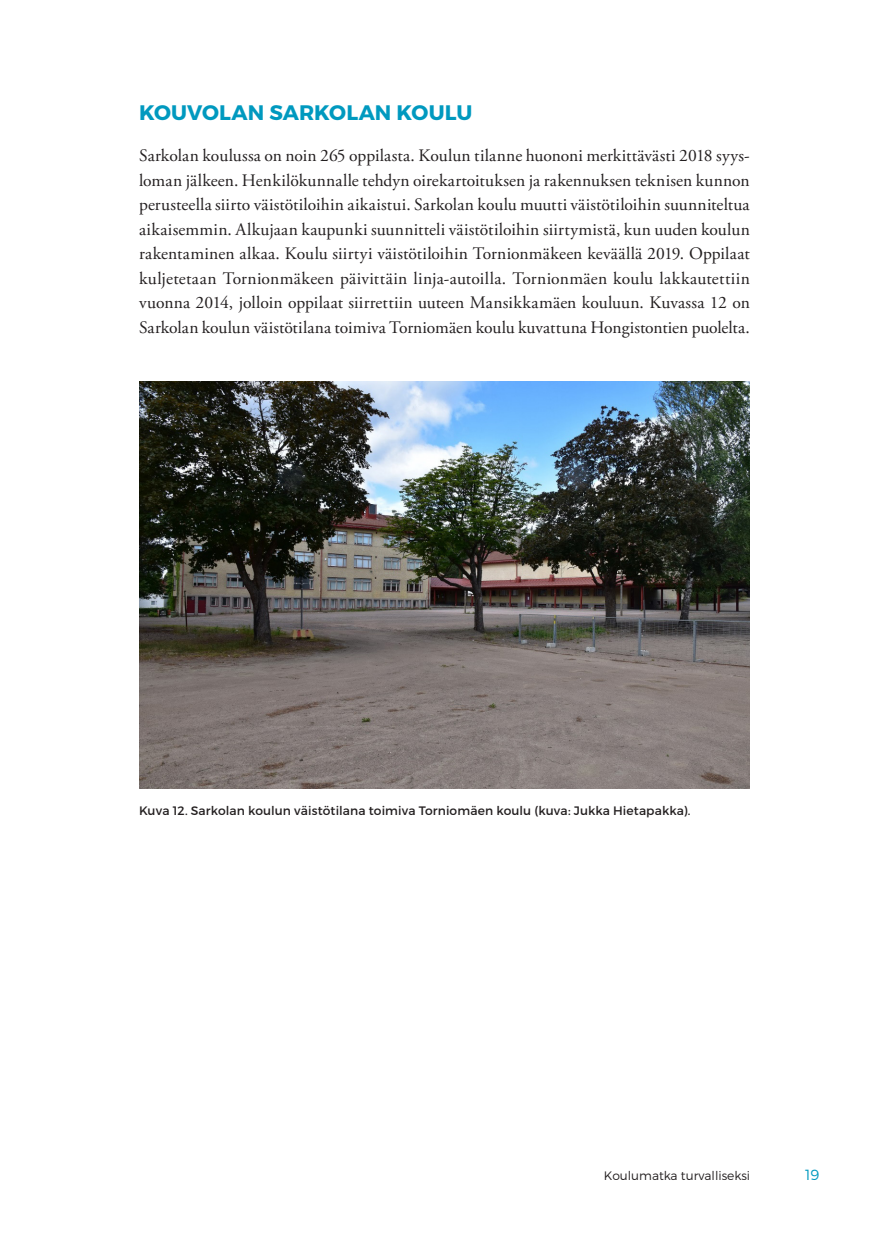
<style>
.page{position:relative;width:874px;height:1241px;background:#fff}
.page>*{position:absolute;margin:0;border:0;box-sizing:border-box;transform-origin:0 0}
.t1{font:700 21px "Montserrat";color:#0099bf}
.t2{font:17.5px/24.5px "Adobe Garamond Pro";letter-spacing:-.005em;color:#231f20;text-align:justify}
.t3{font:300 14.7px "Montserrat";color:#0099bf}
.t4{font:12.25px "Montserrat";letter-spacing:.01em;color:#231f20}
.t5{font:300 12.25px "Montserrat";color:#231f20}
</style>
<div class="page">
<img style="left:139px;top:382px;width:610px;height:406px">
<p class="t1" style="left:139px;top:99px;width:334px">KOUVOLAN SARKOLAN KOULU</p>
<p class="t2" style="left:139px;top:144px;width:612px">Sarkolan koulussa on noin 265 oppilasta. Koulun tilanne huononi merkittävästi 2018 syys&shy;loman jälkeen. Henkilökunnalle tehdyn oirekartoituksen ja rakennuksen teknisen kunnon perusteella siirto väistötiloihin aikaistui. Sarkolan koulu muutti väistötiloihin suunniteltua aikaisemmin. Alkujaan kaupunki suunnitteli väistötiloihin siirtymistä, kun uuden koulun rakentaminen alkaa. Koulu siirtyi väistötiloihin Tornionmäkeen keväällä 2019. Oppilaat kuljetetaan Tornionmäkeen päivittäin linja-autoilla. Tornionmäen koulu lakkautettiin vuonna 2014, jolloin oppilaat siirrettiin uuteen Mansikkamäen kouluun. Kuvassa 12 on Sarkolan koulun väistötilana toimiva Torniomäen koulu kuvattuna Hongistontien puolelta.</p>
<p class="t4" style="left:139px;top:802px;width:552px">Kuva 12. Sarkolan koulun väistötilana toimiva Torniomäen koulu (kuva: Jukka Hietapakka).</p>
<p class="t5" style="left:603px;top:1167px;width:148px">Koulumatka turvalliseksi</p>
<p class="t3" style="left:804px;top:1165px;width:16px">19</p>
</div>
